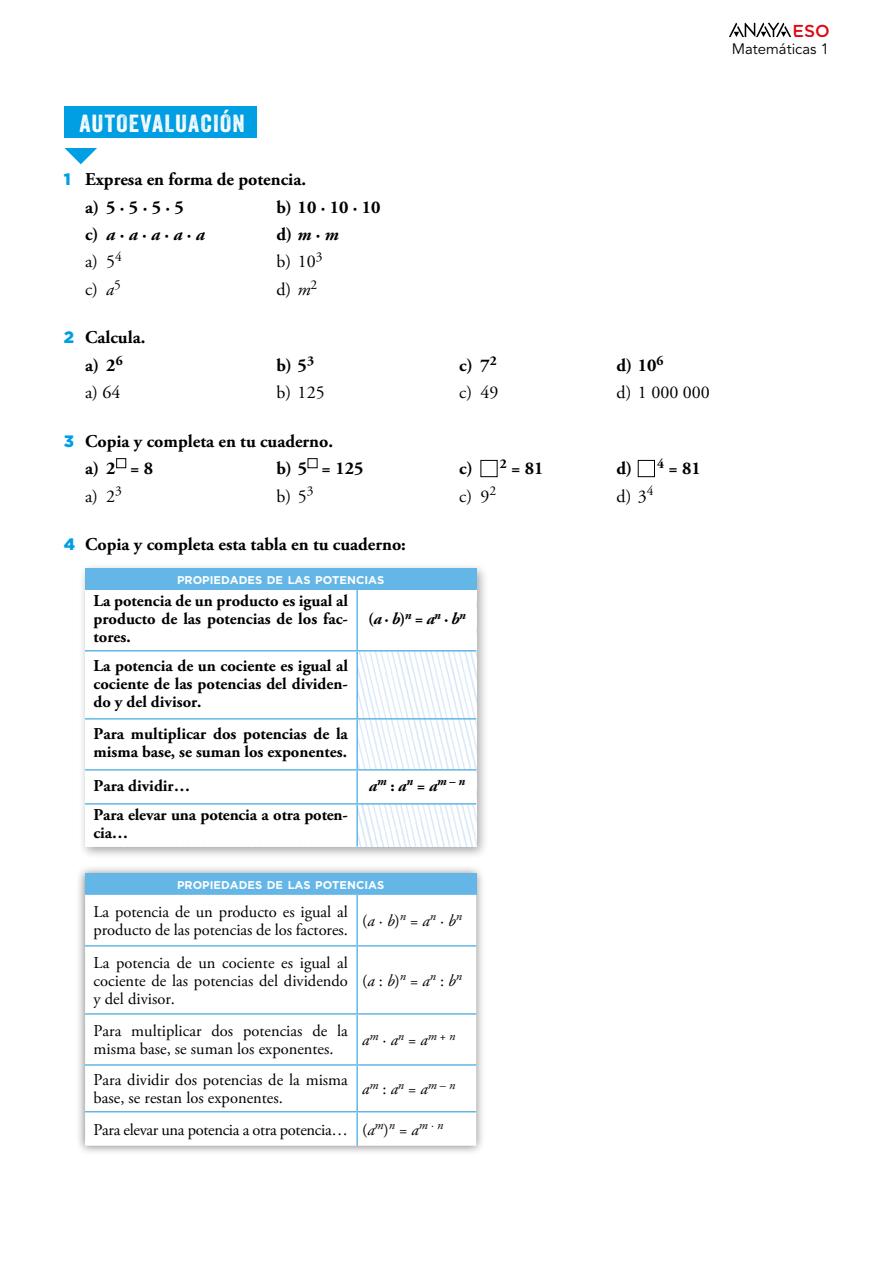
<style>
.page{position:relative;width:893px;height:1263px;background:#fff}
.page>*{position:absolute;margin:0;border:0;box-sizing:border-box;transform-origin:0 0}
.t1{font:24px "Veneer";letter-spacing:.05em;color:#fff;scale:1.1 1}
.act_Enunciado_letra{font:700 18px "Adobe Garamond Pro";color:#000}
.act_Solucion{font:18px "Adobe Garamond Pro";color:#000}
.t2{font:500 17.25px "Gotham";color:#e30613}
.t3{font:16.5px/18px "Adobe Garamond Pro";color:#000}
.TextoTabla{font:700 16.5px/18px "Adobe Garamond Pro";color:#000;text-align:justify}
.t4{font:16.5px "Adobe Garamond Pro";letter-spacing:-.02em;color:#000}
.t5{font:15px "Avenir LT Std";color:#000}
.t6{font:italic 12.3px "Adobe Garamond Pro";color:#000}
.TextoTabla-2{font:italic 700 12.3px "Adobe Garamond Pro";color:#000}
.TituloTabla{font:700 11.25px "Gotham";color:#fff}
.Titulo_Tabla{font:700 11.25px "Gotham";color:#fff}
.s1{font-family:"Gotham";font-weight:900;font-size:16.5px;color:#009fe3}
.s2{font-style:italic}
.s3{font-size:16.5px}
.s4{font-style:normal;font-size:16.5px}
.s5{font-style:normal}
</style>
<div class="page">
<svg style="left:729px;top:22px;width:62px;height:15px"></svg>
<svg style="left:64px;top:148px;width:33px;height:16px"></svg>
<div style="left:64px;top:106px;width:193px;height:32px;background:#009fe3"></div>
<div style="left:116px;top:458px;width:10px;height:10px;border:1px solid #000"></div>
<div style="left:308px;top:458px;width:9px;height:10px;border:1px solid #000"></div>
<div style="left:480px;top:460px;width:17px;height:17px;border:1px solid #000"></div>
<div style="left:638px;top:460px;width:17px;height:17px;border:1px solid #000"></div>
<div style="left:79px;top:562px;width:410px;height:297px;background:#000;opacity:.35"></div>
<div style="left:85px;top:569px;width:391px;height:21px;background:#64b6e7"></div>
<svg style="left:85px;top:590px;width:391px;height:256px"></svg>
<hr style="left:356px;top:590px;width:2px;height:60px;background:#64b6e7">
<hr style="left:356px;top:651px;width:2px;height:67px;background:#64b6e7">
<hr style="left:356px;top:719px;width:2px;height:50px;background:#64b6e7">
<hr style="left:356px;top:771px;width:2px;height:32px;background:#64b6e7">
<hr style="left:356px;top:805px;width:2px;height:41px;background:#64b6e7">
<hr style="left:85px;top:650px;width:272px;height:1px;background:#64b6e7">
<hr style="left:357px;top:650px;width:119px;height:1px;background:#64b6e7">
<hr style="left:85px;top:718px;width:272px;height:1px;background:#64b6e7">
<hr style="left:357px;top:718px;width:119px;height:1px;background:#64b6e7">
<hr style="left:85px;top:769px;width:272px;height:2px;background:#64b6e7">
<hr style="left:357px;top:769px;width:119px;height:2px;background:#64b6e7">
<hr style="left:85px;top:803px;width:272px;height:2px;background:#64b6e7">
<hr style="left:357px;top:803px;width:119px;height:2px;background:#64b6e7">
<div style="left:76px;top:864px;width:410px;height:291px;background:#000;opacity:.5"></div>
<div style="left:85px;top:873px;width:391px;height:22px;background:#64b6e7"></div>
<svg style="left:85px;top:895px;width:391px;height:251px"></svg>
<hr style="left:356px;top:895px;width:2px;height:50px;background:#64b6e7">
<hr style="left:356px;top:947px;width:2px;height:66px;background:#64b6e7">
<hr style="left:356px;top:1015px;width:2px;height:49px;background:#64b6e7">
<hr style="left:356px;top:1066px;width:2px;height:45px;background:#64b6e7">
<hr style="left:356px;top:1112px;width:2px;height:34px;background:#64b6e7">
<hr style="left:85px;top:945px;width:272px;height:2px;background:#64b6e7">
<hr style="left:357px;top:945px;width:119px;height:2px;background:#64b6e7">
<hr style="left:85px;top:1013px;width:272px;height:2px;background:#64b6e7">
<hr style="left:357px;top:1013px;width:119px;height:2px;background:#64b6e7">
<hr style="left:85px;top:1064px;width:272px;height:2px;background:#64b6e7">
<hr style="left:357px;top:1064px;width:119px;height:2px;background:#64b6e7">
<hr style="left:85px;top:1111px;width:272px;height:1px;background:#64b6e7">
<hr style="left:357px;top:1111px;width:119px;height:1px;background:#64b6e7">
<p class="t1" style="left:79px;top:108px;width:152px">AUTOEVALUACIÓN</p>
<p class="act_Enunciado_letra" style="left:64px;top:169px;width:244px"><span class="s1">1</span> Expresa en forma de potencia.</p>
<p class="act_Enunciado_letra" style="left:85px;top:197px;width:100px">a) 5 · 5 · 5 · 5</p>
<p class="act_Enunciado_letra" style="left:276px;top:197px;width:106px">b) 10 · 10 · 10</p>
<p class="act_Enunciado_letra" style="left:85px;top:224px;width:121px">c) <span class="s2">a</span> · <span class="s2">a</span> · <span class="s2">a</span> · <span class="s2">a</span> · <span class="s2">a</span></p>
<p class="act_Enunciado_letra" style="left:276px;top:224px;width:64px">d) <span class="s2">m</span> · <span class="s2">m</span></p>
<p class="act_Solucion" style="left:85px;top:251px;width:39px">a) 5<sup>4</sup></p>
<p class="act_Solucion" style="left:276px;top:251px;width:48px">b) 10<sup>3</sup></p>
<p class="act_Solucion" style="left:85px;top:278px;width:37px">c) <span class="s2">a</span><sup>5</sup></p>
<p class="act_Solucion" style="left:276px;top:278px;width:42px">d) <span class="s2">m</span><sup>2</sup></p>
<p class="act_Enunciado_letra" style="left:64px;top:327px;width:83px"><span class="s1">2</span> Calcula.</p>
<p class="act_Enunciado_letra" style="left:85px;top:355px;width:39px">a) 2<sup>6</sup></p>
<p class="act_Enunciado_letra" style="left:276px;top:355px;width:39px">b) 5<sup>3</sup></p>
<p class="act_Enunciado_letra" style="left:459px;top:355px;width:39px">c) 7<sup>2</sup></p>
<p class="act_Enunciado_letra" style="left:617px;top:355px;width:48px">d) 10<sup>6</sup></p>
<p class="act_Solucion" style="left:85px;top:382px;width:37px">a) 64</p>
<p class="act_Solucion" style="left:276px;top:382px;width:50px">b) 125</p>
<p class="act_Solucion" style="left:459px;top:382px;width:41px">c) 49</p>
<p class="act_Solucion" style="left:617px;top:382px;width:95px">d) 1 000 000</p>
<p class="act_Enunciado_letra" style="left:64px;top:431px;width:271px"><span class="s1">3</span> Copia y completa en tu cuaderno.</p>
<p class="act_Enunciado_letra" style="left:85px;top:458px;width:70px">a) 2 = 8</p>
<p class="act_Enunciado_letra" style="left:276px;top:458px;width:89px">b) 5 = 125</p>
<p class="act_Enunciado_letra" style="left:459px;top:458px;width:86px">c) <sup>2</sup> = 81</p>
<p class="act_Enunciado_letra" style="left:617px;top:458px;width:86px">d) <sup>4</sup> = 81</p>
<p class="act_Solucion" style="left:85px;top:485px;width:39px">a) 2<sup>3</sup></p>
<p class="act_Solucion" style="left:276px;top:485px;width:39px">b) 5<sup>3</sup></p>
<p class="act_Solucion" style="left:459px;top:485px;width:39px">c) 9<sup>2</sup></p>
<p class="act_Solucion" style="left:617px;top:485px;width:39px">d) 3<sup>4</sup></p>
<p class="act_Enunciado_letra" style="left:64px;top:534px;width:344px"><span class="s1">4</span> Copia y completa esta tabla en tu cuaderno:</p>
<p class="TituloTabla" style="left:177px;top:572px;width:209px">PROPIEDADES DE LAS POTENCIAS</p>
<p class="TextoTabla" style="left:94px;top:592px;width:256px">La potencia de un producto es igual al producto de las potencias de los fac&shy;tores.</p>
<p class="TextoTabla" style="left:368px;top:610px;width:99px">(<span class="s2">a</span> · <span class="s2">b</span>)<sup>n</sup> = <span class="s2">a</span><sup>n</sup> · <span class="s2">b</span><sup>n</sup></p>
<p class="TextoTabla" style="left:94px;top:657px;width:256px">La potencia de un cociente es igual al cociente de las potencias del dividen&shy;do y del divisor.</p>
<p class="TextoTabla" style="left:94px;top:725px;width:256px">Para multiplicar dos potencias de la misma base, se suman los exponentes.</p>
<p class="TextoTabla" style="left:94px;top:777px;width:98px">Para dividir…</p>
<p class="TextoTabla-2" style="left:369px;top:774px;width:98px"><span class="s3">a</span>m <span class="s4">:</span> <span class="s3">a</span>n <span class="s4">=</span> <span class="s3">a</span>m <span class="s5">–</span> n</p>
<p class="TextoTabla" style="left:94px;top:806px;width:256px">Para elevar una potencia a otra poten&shy;cia…</p>
<p class="Titulo_Tabla" style="left:177px;top:877px;width:209px">PROPIEDADES DE LAS POTENCIAS</p>
<p class="t3" style="left:94px;top:903px;width:256px">La potencia de un producto es igual al producto de las potencias de los factores.</p>
<p class="t3" style="left:362px;top:912px;width:101px">(<span class="s2">a</span> · <span class="s2">b</span>)<sup>n</sup> = <span class="s2">a</span><sup>n</sup> · <span class="s2">b</span><sup>n</sup></p>
<p class="t3" style="left:94px;top:954px;width:256px;text-align:justify">La potencia de un cociente es igual al cociente de las potencias del dividendo y del divisor.</p>
<p class="t3" style="left:362px;top:972px;width:101px">(<span class="s2">a</span> : <span class="s2">b</span>)<sup>n</sup> = <span class="s2">a</span><sup>n</sup> : <span class="s2">b</span><sup>n</sup></p>
<p class="t3" style="left:94px;top:1023px;width:256px">Para multiplicar dos potencias de la misma base, se suman los exponentes.</p>
<p class="t6" style="left:362px;top:1028px;width:95px"><span class="s3">a</span>m <span class="s4">·</span> <span class="s3">a</span>n <span class="s4">=</span> <span class="s3">a</span>m <span class="s5">+</span> n</p>
<p class="t3" style="left:94px;top:1072px;width:256px">Para dividir dos potencias de la misma base, se restan los exponentes.</p>
<p class="t6" style="left:362px;top:1077px;width:95px"><span class="s3">a</span>m <span class="s4">:</span> <span class="s3">a</span>n <span class="s4">=</span> <span class="s3">a</span>m <span class="s5">–</span> n</p>
<p class="t4" style="left:94px;top:1120px;width:256px">Para elevar una potencia a otra potencia…</p>
<p class="t6" style="left:362px;top:1118px;width:83px"><span class="s4">(</span><span class="s3">a</span>m<span class="s4">)</span>n <span class="s4">=</span> <span class="s3">a</span>m · n</p>
<p class="t2" style="left:792px;top:20px;width:39px">ESO</p>
<p class="t5" style="left:732px;top:40px;width:99px">Matemáticas 1</p>
</div>
